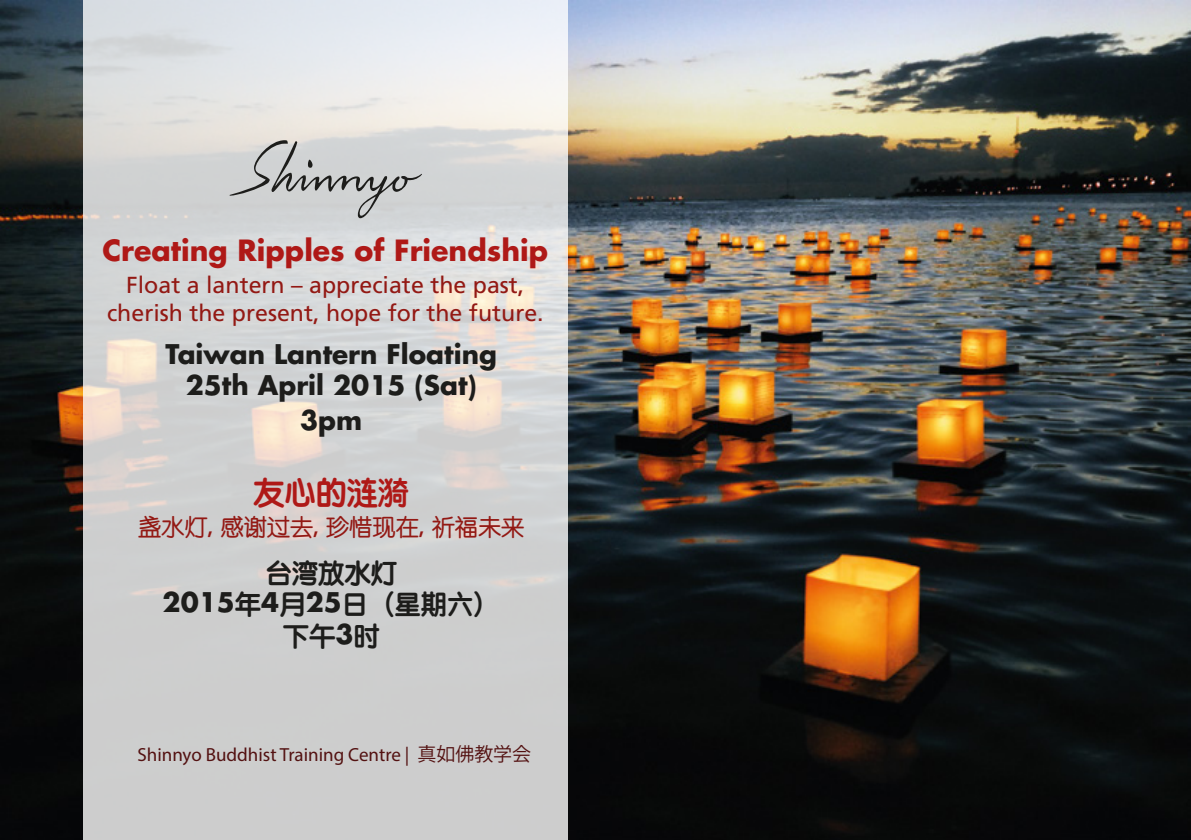
<style>
.page{position:relative;width:1191px;height:840px;background:#fff}
.page>*{position:absolute;margin:0;border:0;box-sizing:border-box;transform-origin:0 0}
.t1{font:31px "ST Yuanti SC Bold";color:#af1917}
.t2{font:700 28.4px "Futura Std";color:#af1917}
.t3{font:700 26.4px/31.6px "Futura Std";color:#1d1d1b;text-align:center}
.t4{font:26.4px/31.6px "ST Yuanti SC Bold";color:#1d1d1b;text-align:center}
.t5{font:23.2px/27.8px "Frutiger LT Std";color:#931914;text-align:center}
.t6{font:23.2px "ST Yuanti SC Regular";color:#931914}
.t7{font:19px "Myriad Pro";color:#531111}
.s1{font-family:"Frutiger LT Std"}
.s2{font-family:"Futura Std";font-weight:700}
.s3{font-family:"Koz Go Pr 6 N"}
</style>
<div class="page">
<img style="left:0;top:0;width:1191px;height:839px">
<svg style="left:83px;top:0;width:484px;height:839px;background:#d5d5d5"></svg>
<svg style="left:230px;top:140px;width:192px;height:78px;background:#c1c2c3"></svg>
<p class="t2" style="left:102px;top:231px;width:447px">Creating Ripples of Friendship</p>
<p class="t5" style="left:107px;top:271px;width:438px">Float a lantern – appreciate the past, cherish the present, hope for the future.</p>
<p class="t3" style="left:166px;top:337px;width:333px">Taiwan Lantern Floating<br>25th April 2015 (Sat)</p>
<p class="t3" style="left:300px;top:404px;width:64px">3pm</p>
<h1 class="t1" style="left:253px;top:469px;width:157px">友心的涟漪</h1>
<p class="t6" style="left:138px;top:510px;width:388px">盏水灯<span class="s1">,</span> 感谢过去<span class="s1">,</span> 珍惜现在<span class="s1">,</span> 祈福未来</p>
<p class="t4" style="left:163px;top:555px;width:339px">台湾放水灯<br><span class="s2">2015</span>年<span class="s2">4</span>月<span class="s2">25</span>日（星期六）下午<span class="s2">3</span>时</p>
<p class="t7" style="left:137px;top:742px;width:395px">Shinnyo Buddhist Training Centre | <span class="s3">真如佛教学会</span></p>
</div>
